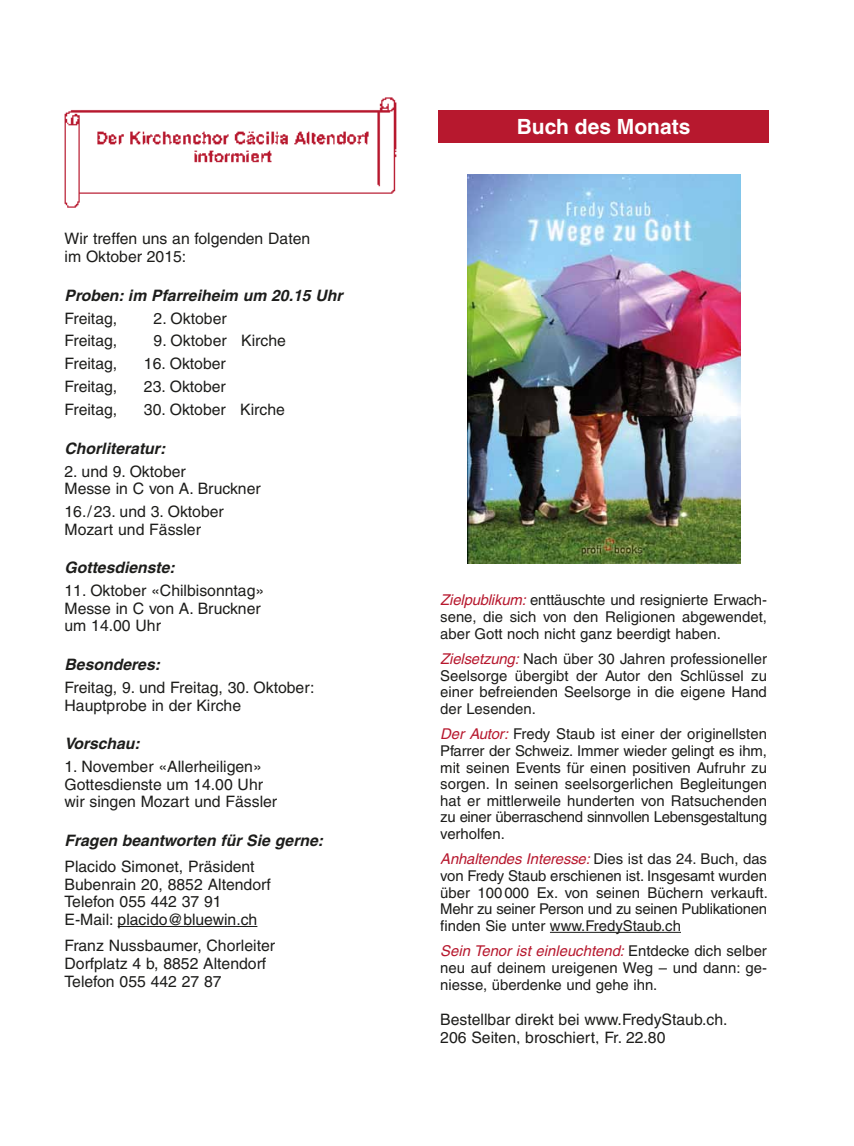
<style>
.page{position:relative;width:854px;height:1146px;background:#fff}
.page>*{position:absolute;margin:0;border:0;box-sizing:border-box;transform-origin:0 0}
.t1{font:700 21px "Helvetica";color:#fff}
.t2{font:15.75px/17.5px "Helvetica";color:#1d1d1b}
.t3{font:italic 700 15.75px "Helvetica";color:#1d1d1b}
.t4{font:14.88px/16.6px "Helvetica";color:#1d1d1b;text-align:justify}
.s1{font-style:italic;color:#b7182e}
</style>
<div class="page">
<img style="left:64px;top:97px;width:333px;height:111px">
<hr style="left:118px;top:926px;width:139px;height:1px;background:#1d1d1b">
<hr style="left:549px;top:932px;width:131px;height:1px;background:#1d1d1b">
<div style="left:438px;top:110px;width:330px;height:33px;background:#b7182e"></div>
<img style="left:467px;top:175px;width:272px;height:389px">
<p class="t2" style="left:64px;top:230px;width:247px">Wir treffen uns an folgenden Daten im Oktober 2015:</p>
<p class="t3" style="left:64px;top:285px;width:279px">Proben: im Pfarreiheim um 20.15 Uhr</p>
<p class="t2" style="left:64px;top:309px;width:54px">Freitag,</p>
<p class="t2" style="left:153px;top:309px;width:75px">2. Oktober</p>
<p class="t2" style="left:64px;top:332px;width:54px">Freitag,</p>
<p class="t2" style="left:153px;top:332px;width:134px">9. Oktober Kirche</p>
<p class="t2" style="left:64px;top:355px;width:54px">Freitag,</p>
<p class="t2" style="left:144px;top:355px;width:83px">16. Oktober</p>
<p class="t2" style="left:64px;top:378px;width:54px">Freitag,</p>
<p class="t2" style="left:144px;top:378px;width:83px">23. Oktober</p>
<p class="t2" style="left:64px;top:401px;width:54px">Freitag,</p>
<p class="t2" style="left:144px;top:401px;width:142px">30. Oktober Kirche</p>
<p class="t3" style="left:64px;top:439px;width:102px">Chorliteratur:</p>
<p class="t2" style="left:64px;top:462px;width:197px">2. und 9. Oktober<br>Messe in C von A. Bruckner</p>
<p class="t2" style="left:64px;top:503px;width:161px">16./23. und 3. Oktober<br>Mozart und Fässler</p>
<p class="t3" style="left:64px;top:558px;width:112px">Gottesdienste:</p>
<p class="t2" style="left:64px;top:582px;width:201px">11. Oktober «Chilbisonntag»<br>Messe in C von A. Bruckner um 14.00 Uhr</p>
<p class="t3" style="left:64px;top:655px;width:97px">Besonderes:</p>
<p class="t2" style="left:64px;top:679px;width:251px">Freitag, 9. und Freitag, 30. Oktober:<br>Hauptprobe in der Kirche</p>
<p class="t3" style="left:64px;top:734px;width:77px">Vorschau:</p>
<p class="t2" style="left:64px;top:758px;width:214px">1. November «Allerheiligen»<br>Gottesdienste um 14.00 Uhr wir singen Mozart und Fässler</p>
<p class="t3" style="left:64px;top:831px;width:260px">Fragen beantworten für Sie gerne:</p>
<p class="t2" style="left:64px;top:858px;width:208px">Placido Simonet, Präsident<br>Bubenrain 20, 8852 Altendorf<br>Telefon 055 442 37 91<br>E-Mail: placido@bluewin.ch</p>
<p class="t2" style="left:64px;top:937px;width:212px">Franz Nussbaumer, Chorleiter<br>Dorfplatz 4 b, 8852 Altendorf<br>Telefon 055 442 27 87</p>
<h1 class="t1" style="left:516px;top:114px;width:175px">Buch des Monats</h1>
<p class="t4" style="left:440px;top:592px;width:328px"><span class="s1">Zielpublikum:</span> enttäuschte und resignierte Erwach&shy;sene, die sich von den Religionen abgewendet, aber Gott noch nicht ganz beerdigt haben.</p>
<p class="t4" style="left:440px;top:650px;width:328px"><span class="s1">Zielsetzung:</span> Nach über 30 Jahren professioneller Seelsorge übergibt der Autor den Schlüssel zu einer befreienden Seelsorge in die eigene Hand der Lesenden.</p>
<p class="t4" style="left:440px;top:726px;width:328px"><span class="s1">Der Autor:</span> Fredy Staub ist einer der originellsten Pfarrer der Schweiz. Immer wieder gelingt es ihm, mit seinen Events für einen positiven Aufruhr zu sorgen. In seinen seelsorgerlichen Begleitungen hat er mittlerweile hunderten von Ratsuchenden zu einer überraschend sinnvollen Lebensgestaltung verholfen.</p>
<p class="t4" style="left:440px;top:851px;width:329px"><span class="s1">Anhaltendes Interesse:</span> Dies ist das 24. Buch, das von Fredy Staub erschienen ist. Insgesamt wurden über 100000 Ex. von seinen Büchern verkauft.<br>Mehr zu seiner Person und zu seinen Publikationen finden Sie unter www.FredyStaub.ch</p>
<p class="t4" style="left:440px;top:943px;width:328px"><span class="s1">Sein Tenor ist einleuchtend:</span> Entdecke dich selber neu auf deinem ureigenen Weg – und dann: ge&shy;niesse, überdenke und gehe ihn.</p>
<p class="t2" style="left:440px;top:1011px;width:289px">Bestellbar direkt bei www.FredyStaub.ch.<br>206 Seiten, broschiert, Fr. 22.80</p>
</div>
